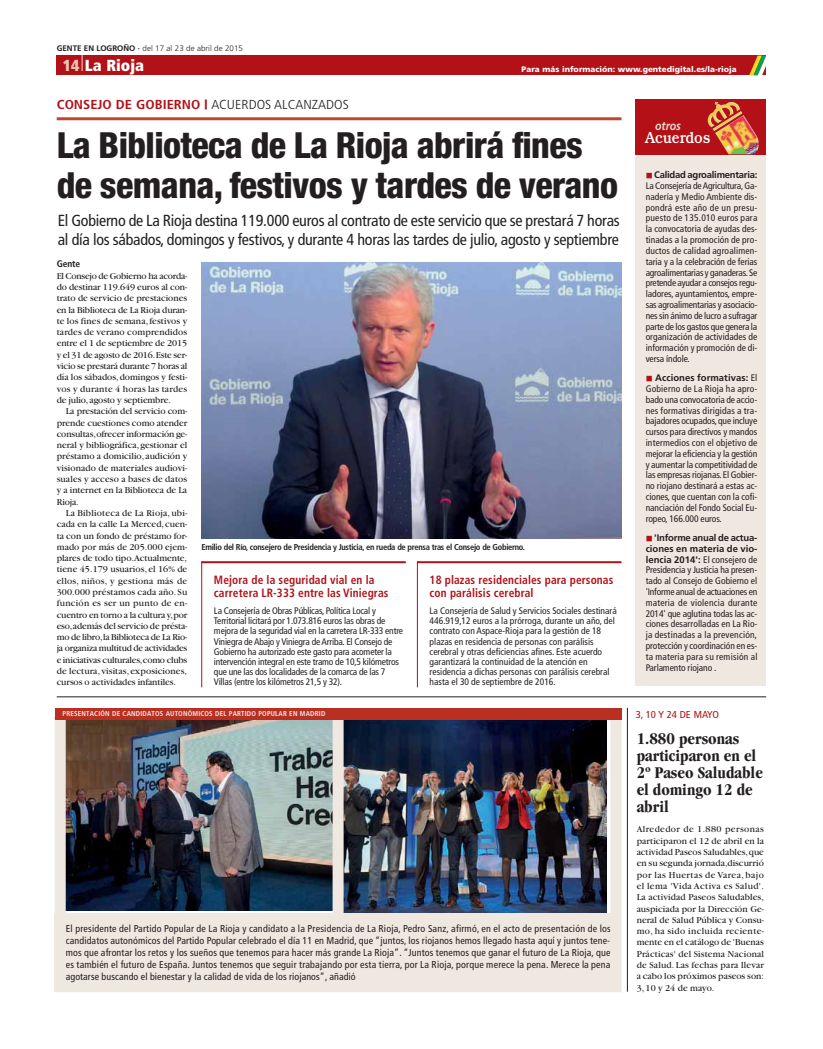
<style>
.page{position:relative;width:823px;height:1049px;background:#fff}
.page>*{position:absolute;margin:0;border:0;box-sizing:border-box;transform-origin:0 0}
.t1{font:800 condensed 36px/40px "Helvetica Neue";letter-spacing:-.015em;color:#231f20}
.t2{font:700 condensed 17px/17px "Garamond";color:#231f20}
.t3{font:condensed 16px/19px "Frutiger";letter-spacing:-.015em;color:#231f20}
.t4{font:900 condensed 16px "Frutiger";color:#fff}
.t5{font:500 16px "Bookman Std";letter-spacing:-.005em;color:#fff;scale:.87 1}
.t6{font:300 condensed 13px "Frutiger";color:#231f20;scale:1.1 1}
.t7{font:italic 700 12.1px "Frutiger";color:#e6dacf;scale:.87 1}
.t8{font:700 condensed 12px/13px "Frutiger";letter-spacing:.01em;color:#b21117;scale:.95 1}
.t9{font:condensed 10px/12px "Frutiger";letter-spacing:.005em;color:#231f20;text-align:justify}
.t10{font:condensed 10px "Frutiger";color:#b01116;scale:1.07 1}
.t11{font:condensed 9.5px/10.8px "Frutiger";letter-spacing:-.005em;color:#231f20;text-align:justify}
.t12{font:9.5px/11.3px "Garamond";color:#231f20;text-align:justify}
.t13{font:700 9.5px "Frutiger";letter-spacing:-.025em;color:#231f20}
.t14{font:700 condensed 9.5px "Frutiger";letter-spacing:-.01em;color:#231f20}
.t15{font:700 condensed 8.5px "Frutiger";letter-spacing:-.035em;color:#231f20}
.t16{font:900 8px "Frutiger";color:#fff}
.t17{font:300 8px "Frutiger";color:#231f20}
.t18{font:700 condensed 7px "Frutiger";letter-spacing:.025em;color:#f2ece9}
.s1{font-weight:700}
.s2{color:#efc6b6}
.s3{font-weight:700;color:#b21117}
.s4{font-weight:700;font-stretch:normal}
</style>
<div class="page">
<div style="left:635px;top:109px;width:130px;height:576px;background:#efe8e1"></div>
<div style="left:635px;top:99px;width:130px;height:55px;background:#b31117"></div>
<hr style="left:57px;top:696px;width:708px;height:1px;background:#231f20">
<img style="left:707px;top:102px;width:51px;height:52px">
<hr style="left:57px;top:117px;width:564px;height:3px;background:#bf4630">
<hr style="left:626px;top:708px;width:1px;height:284px;background:#231f20">
<hr style="left:201px;top:561px;width:1px;height:126px;background:#b21117">
<hr style="left:201px;top:561px;width:204px;height:2px;background:#b21117">
<hr style="left:417px;top:561px;width:1px;height:126px;background:#b21117">
<hr style="left:417px;top:561px;width:204px;height:2px;background:#b21117">
<img style="left:201px;top:262px;width:420px;height:277px">
<img style="left:66px;top:719px;width:266px;height:192px">
<img style="left:343px;top:719px;width:262px;height:194px">
<div style="left:55px;top:913px;width:560px;height:79px;background:#efe8e1"></div>
<div style="left:55px;top:717px;width:11px;height:275px;background:#efe8e1"></div>
<div style="left:332px;top:717px;width:11px;height:196px;background:#efe8e1"></div>
<div style="left:610px;top:717px;width:11px;height:275px;background:#efe8e1"></div>
<div style="left:55px;top:708px;width:566px;height:11px;background:#b93022"></div>
<div style="left:57px;top:56px;width:708px;height:19px;background:#b21117"></div>
<svg style="left:749px;top:56px;width:16px;height:19px"></svg>
<p class="t17" style="left:57px;top:45px;width:188px"><span class="s1">GENTE EN LOGROÑO ·</span> del 17 al 23 de abril de 2015</p>
<h3 class="t4" style="left:63px;top:59px;width:83px"><span class="s2">14</span><sup>|</sup>La Rioja</h3>
<p class="t16" style="left:521px;top:66px;width:217px">Para más información: www.gentedigital.es/la-rioja</p>
<h3 class="t6" style="left:57px;top:99px;width:267px"><span class="s3">CONSEJO DE GOBIERNO</span> <sup>|</sup> ACUERDOS ALCANZADOS</h3>
<h1 class="t1" style="left:57px;top:129px;width:562px">La Biblioteca de La Rioja abrirá fines de semana, festivos y tardes de verano</h1>
<h3 class="t3" style="left:58px;top:212px;width:563px">El Gobierno de La Rioja destina 119.000 euros al contrato de este servicio que se prestará 7 horas al día los sábados, domingos y festivos, y durante 4 horas las tardes de julio, agosto y septiembre</h3>
<p class="t14" style="left:57px;top:260px;width:25px">Gente</p>
<p class="t12" style="left:57px;top:271px;width:132px">El Consejo de Gobierno ha acorda&shy;do destinar 119.649 euros al con&shy;trato de servicio de prestaciones en la Biblioteca de La Rioja duran&shy;te los fines de semana,festivos y tardes de verano comprendidos entre el 1 de septiembre de 2015 y el 31 de agosto de 2016.Este ser&shy;vicio se prestará durante 7 horas al día los sábados,domingos y festi&shy;vos y durante 4 horas las tardes de julio,agosto y septiembre.</p>
<p class="t12" style="left:57px;top:406px;width:132px;text-indent:9px">La prestación del servicio com&shy;prende cuestiones como atender consultas,ofrecer información ge&shy;neral y bibliográfica,gestionar el préstamo a domicilio,audición y visionado de materiales audiovi&shy;suales y acceso a bases de datos y a internet en la Biblioteca de La Rioja.</p>
<p class="t12" style="left:57px;top:508px;width:132px;text-indent:9px">La Biblioteca de La Rioja,ubi&shy;cada en la calle La Merced,cuen&shy;ta con un fondo de préstamo for&shy;mado por más de 205.000 ejem&shy;plares de todo tipo.Actualmente, tiene 45.179 usuarios,el 16% de ellos, niños, y gestiona más de 300.000 préstamos cada año.Su función es ser un punto de en&shy;cuentro en torno a la cultura y,por eso,además del servicio de présta&shy;mo de libro,la Biblioteca de La Rio&shy;ja organiza multitud de actividades e iniciativas culturales,como clubs de lectura,visitas,exposiciones, cursos o actividades infantiles.</p>
<p class="t15" style="left:201px;top:543px;width:325px">Emilio del Río, consejero de Presidencia y Justicia, en rueda de prensa tras el Consejo de Gobierno.</p>
<p class="t8" style="left:214px;top:575px;width:185px">Mejora de la seguridad vial en la carretera LR-333 entre las Viniegras</p>
<p class="t11" style="left:214px;top:606px;width:190px;line-height:10.2px;text-align:left">La Consejería de Obras Públicas, Política Local y Territorial licitará por 1.073.816 euros las obras de mejora de la seguridad vial en la carretera LR-333 entre Viniegra de Abajo y Viniegra de Arriba. El Consejo de Gobierno ha autorizado este gasto para acometer la intervención integral en este tramo de 10,5 kilómetros que une las dos localidades de la comarca de las 7<br>Villas (entre los kilómetros 21,5 y 32).</p>
<p class="t8" style="left:429px;top:575px;width:195px">18 plazas residenciales para personas con parálisis cerebral</p>
<p class="t11" style="left:429px;top:606px;width:188px;line-height:10.2px;text-align:left">La Consejería de Salud y Servicios Sociales destinará 446.919,12 euros a la prórroga, durante un año, del contrato con Aspace-Rioja para la gestión de 18 plazas en residencia de personas con parálisis cerebral y otras deficiencias afines. Este acuerdo garantizará la continuidad de la atención en residencia a dichas personas con parálisis cerebral hasta el 30 de septiembre de 2016.</p>
<p class="t18" style="left:63px;top:711px;width:264px">PRESENTACIÓN DE CANDIDATOS AUTONÓMICOS DEL PARTIDO POPULAR EN MADRID</p>
<p class="t9" style="left:66px;top:923px;width:546px">El presidente del Partido Popular de La Rioja y candidato a la Presidencia de La Rioja, Pedro Sanz, afirmó, en el acto de presentación de los candidatos autonómicos del Partido Popular celebrado el día 11 en Madrid, que “juntos, los riojanos hemos llegado hasta aquí y juntos tene&shy;mos que afrontar los retos y los sueños que tenemos para hacer más grande La Rioja”. “Juntos tenemos que ganar el futuro de La Rioja, que es también el futuro de España. Juntos tenemos que seguir trabajando por esta tierra, por La Rioja, porque merece la pena. Merece la pena agotarse buscando el bienestar y la calidad de vida de los riojanos”, añadió</p>
<p class="t7" style="left:654px;top:121px;width:31px">otros</p>
<h3 class="t5" style="left:644px;top:128px;width:77px">Acuerdos</h3>
<p class="t13" style="left:653px;top:171px;width:105px">Calidad agroalimentaria:</p>
<p class="t11" style="left:645px;top:181px;width:113px">La Consejería de Agricultura,Ga&shy;nadería y Medio Ambiente dis&shy;pondrá este año de un presu&shy;puesto de 135.010 euros para la convocatoria de ayudas des&shy;tinadas a la promoción de pro&shy;ductos de calidad agroalimen&shy;taria y a la celebración de ferias agroalimentarias y ganaderas.Se pretende ayudar a consejos regu&shy;ladores, ayuntamientos, empre&shy;sas agroalimentarias y asociacio&shy;nes sin ánimo de lucro a sufragar parte de los gastos que genera la organización de actividades de información y promoción de di&shy;versa índole.</p>
<p class="t11" style="left:645px;top:373px;width:113px;text-indent:10px"><span class="s4">Acciones formativas:</span> El Gobierno de La Rioja ha apro&shy;bado una convocatoria de accio&shy;nes formativas dirigidas a tra&shy;bajadores ocupados, que incluye cursos para directivos y mandos intermedios con el objetivo de mejorar la eficiencia y la gestión y aumentar la competitividad de las empresas riojanas. El Gobier&shy;no riojano destinará a estas ac&shy;ciones, que cuentan con la cofi&shy;nanciación del Fondo Social Eu&shy;ropeo, 166.000 euros.</p>
<p class="t11" style="left:645px;top:533px;width:113px;text-indent:9px"><span class="s4">'Informe anual de actua&shy;ciones en materia de vio&shy;lencia 2014':</span> El consejero de Presidencia y Justicia ha presen&shy;tado al Consejo de Gobierno el 'Informe anual de actuaciones en materia de violencia durante 2014' que aglutina todas las ac&shy;ciones desarrolladas en La Rio&shy;ja destinadas a la prevención, protección y coordinación en es&shy;ta materia para su remisión al Parlamento riojano .</p>
<p class="t10" style="left:635px;top:710px;width:79px">3, 10 Y 24 DE MAYO</p>
<h2 class="t2" style="left:636px;top:731px;width:128px">1.880 personas participaron en el<br>2º Paseo Saludable el domingo 12 de abril</h2>
<p class="t12" style="left:636px;top:825px;width:129px">Alrededor de 1.880 personas participaron el 12 de abril en la actividad Paseos Saludables,que en su segunda jornada,discurrió por las Huertas de Varea, bajo el lema 'Vida Activa es Salud'.<br>La actividad Paseos Saludables, auspiciada por la Dirección Ge&shy;neral de Salud Pública y Consu&shy;mo, ha sido incluida reciente&shy;mente en el catálogo de 'Buenas Prácticas' del Sistema Nacional de Salud. Las fechas para llevar a cabo los próximos paseos son:<br>3, 10 y 24 de mayo.</p>
</div>
